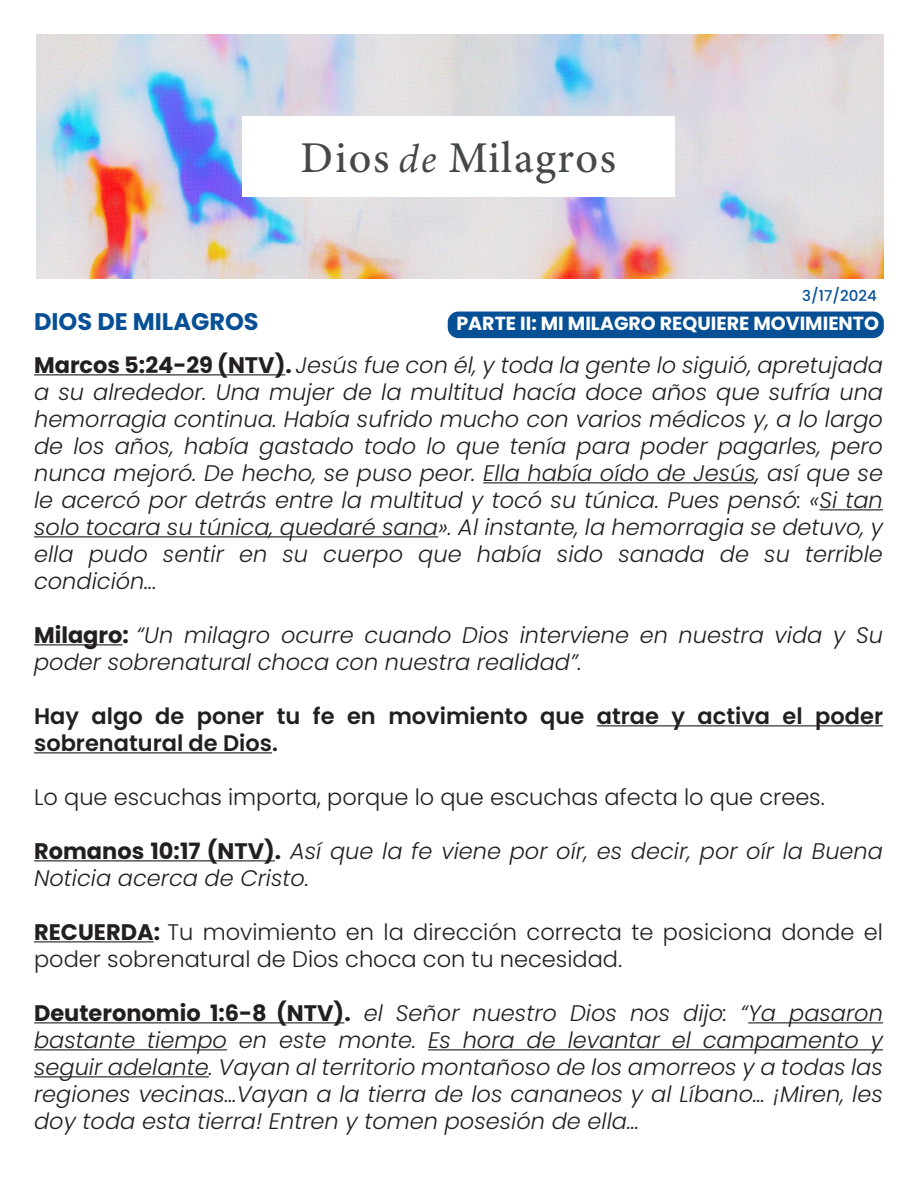
<style>
.page{position:relative;width:918px;height:1188px;background:#fff}
.page>*{position:absolute;margin:0;border:0;box-sizing:border-box;transform-origin:0 0}
.t1{font:500 43.95px "Minion 3";letter-spacing:.04em;color:#454849}
.t2{font:700 24px "Poppins";color:#075095}
.t3{font:italic 300 22.5px/27px "Poppins";color:#231f20;text-align:justify}
.t4{font:300 22.5px/27px "Poppins";color:#231f20}
.t5{font:600 22.5px/27px "Poppins";color:#231f20}
.t6{font:700 19.05px "Poppins";color:#fff}
.t7{font:500 15px "Poppins";color:#075095}
.s1{font-weight:400;font-style:italic;font-size:39.75px}
.s2{font-weight:700;font-style:normal}
.s3{font-weight:700}
</style>
<div class="page">
<img style="left:36px;top:34px;width:848px;height:244px">
<div style="left:243px;top:116px;width:432px;height:80px;background:#fff"></div>
<div style="left:448px;top:312px;width:436px;height:26px;background:#075095;border-radius:11px"></div>
<hr style="left:34px;top:374px;width:251px;height:1px;background:#231f20">
<hr style="left:483px;top:482px;width:273px;height:1px;background:#231f20">
<hr style="left:819px;top:509px;width:64px;height:1px;background:#231f20">
<hr style="left:34px;top:536px;width:404px;height:1px;background:#231f20">
<hr style="left:34px;top:644px;width:89px;height:1px;background:#231f20">
<hr style="left:597px;top:725px;width:286px;height:1px;background:#231f20">
<hr style="left:34px;top:752px;width:238px;height:1px;background:#231f20">
<hr style="left:34px;top:860px;width:241px;height:1px;background:#231f20">
<hr style="left:34px;top:941px;width:120px;height:1px;background:#231f20">
<hr style="left:34px;top:1022px;width:310px;height:1px;background:#231f20">
<hr style="left:748px;top:1022px;width:135px;height:1px;background:#231f20">
<hr style="left:34px;top:1049px;width:193px;height:1px;background:#231f20">
<hr style="left:428px;top:1049px;width:455px;height:1px;background:#231f20">
<hr style="left:34px;top:1076px;width:175px;height:1px;background:#231f20">
<h1 class="t1" style="left:300px;top:127px;width:318px">Dios <span class="s1">de</span> Milagros</h1>
<p class="t7" style="left:802px;top:287px;width:76px">3/17/2024</p>
<p class="t2" style="left:34px;top:308px;width:226px">DIOS DE MILAGROS</p>
<p class="t6" style="left:456px;top:313px;width:424px">PARTE II: MI MILAGRO REQUIERE MOVIMIENTO</p>
<p class="t3" style="left:34px;top:352px;width:851px"><span class="s2">Marcos 5:24-29 (NTV).</span> Jesús fue con él, y toda la gente lo siguió, apretujada a su alrededor. Una mujer de la multitud hacía doce años que sufría una hemorragia continua. Había sufrido mucho con varios médicos y, a lo largo de los años, había gastado todo lo que tenía para poder pagarles, pero nunca mejoró. De hecho, se puso peor. Ella había oído de Jesús, así que se le acercó por detrás entre la multitud y tocó su túnica. Pues pensó: «Si tan solo tocara su túnica, quedaré sana». Al instante, la hemorragia se detuvo, y ella pudo sentir en su cuerpo que había sido sanada de su terrible condición...</p>
<p class="t3" style="left:34px;top:622px;width:850px"><span class="s2">Milagro:</span> “Un milagro ocurre cuando Dios interviene en nuestra vida y Su poder sobrenatural choca con nuestra realidad”.</p>
<p class="t5" style="left:34px;top:703px;width:851px">Hay algo de poner tu fe en movimiento que atrae y activa el poder sobrenatural de Dios.</p>
<p class="t4" style="left:34px;top:784px;width:792px">Lo que escuchas importa, porque lo que escuchas afecta lo que crees.</p>
<p class="t3" style="left:34px;top:838px;width:850px"><span class="s2">Romanos 10:17 (NTV).</span> Así que la fe viene por oír, es decir, por oír la Buena<br>Noticia acerca de Cristo.</p>
<p class="t4" style="left:34px;top:919px;width:850px"><span class="s3">RECUERDA:</span> Tu movimiento en la dirección correcta te posiciona donde el poder sobrenatural de Dios choca con tu necesidad.</p>
<p class="t3" style="left:34px;top:1000px;width:850px"><span class="s2">Deuteronomio 1:6-8 (NTV).</span> el Señor nuestro Dios nos dijo: “Ya pasaron bastante tiempo en este monte. Es hora de levantar el campamento y seguir adelante. Vayan al territorio montañoso de los amorreos y a todas las regiones vecinas…Vayan a la tierra de los cananeos y al Líbano… ¡Miren, les doy toda esta tierra! Entren y tomen posesión de ella...</p>
</div>
